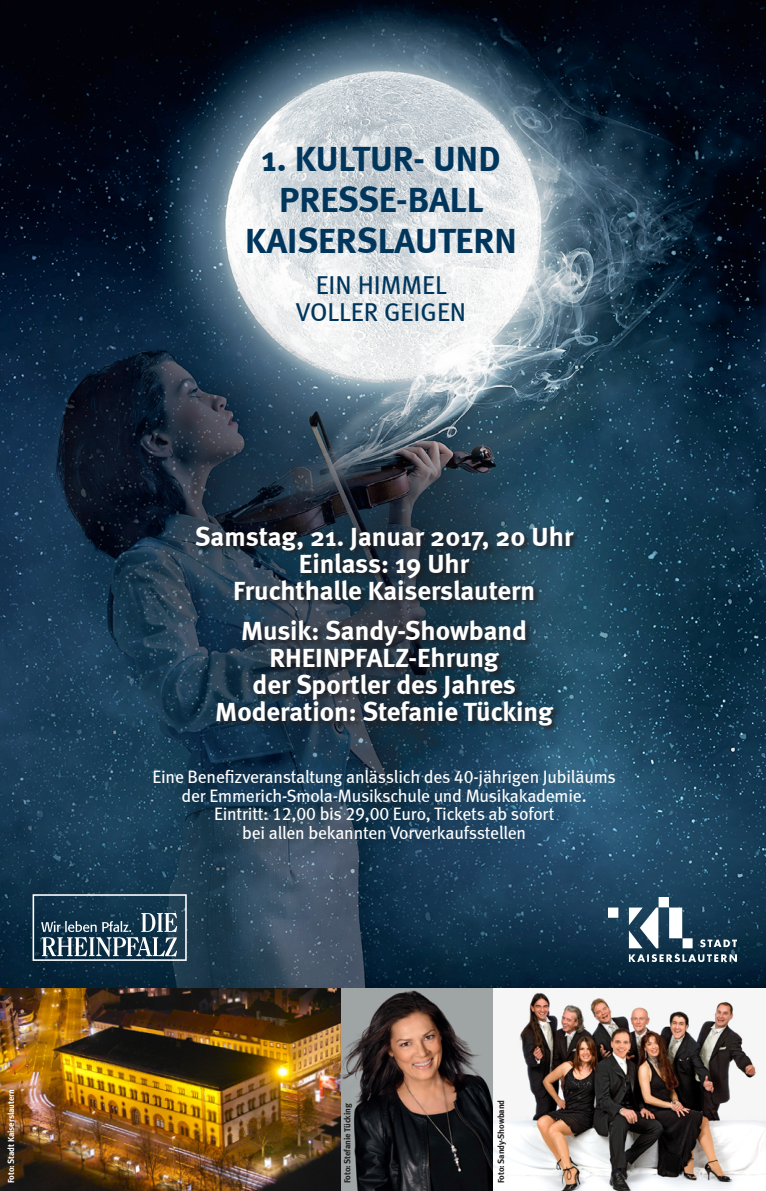
<style>
.page{position:relative;width:766px;height:1191px;background:#fff}
.page>*{position:absolute;margin:0;border:0;box-sizing:border-box;transform-origin:0 0}
.t1{font:700 36px/41.1px "Meta";color:#00355c;text-align:center}
.t2{font:700 27px/27px "Meta";color:#fff;text-align:center}
.t3{font:25.8px/26.4px "Meta Book LF";color:#00355c;text-align:center}
.t4{font:18px/18.9px "Meta Book LF";letter-spacing:-.01em;color:#fff;text-align:center}
.t5{font:700 9px "Meta";letter-spacing:-.01em;color:#231f20}
.t6{font:700 9px "Meta";letter-spacing:-.01em;color:#fff}
</style>
<div class="page">
<img style="left:0;top:0;width:765px;height:988px">
<div style="left:210px;top:52px;width:347px;height:347px;background:#fff;opacity:.75"></div>
<svg style="left:230px;top:72px;width:308px;height:307px"></svg>
<div style="left:195px;top:526px;width:385px;height:205px;background:#231f20;opacity:.75"></div>
<img style="left:0;top:988px;width:493px;height:203px">
<img style="left:493px;top:992px;width:272px;height:199px">
<img style="left:608px;top:897px;width:128px;height:64px">
<div style="left:33px;top:894px;width:154px;height:67px;border:2px solid #fff"></div>
<svg style="left:41px;top:912px;width:136px;height:44px;background:#4b6576"></svg>
<p class="t6" style="left:6px;top:1183px;width:95px;rotate:-90deg">Foto: Stadt Kaiserslautern</p>
<h1 class="t1" style="left:245px;top:137px;width:273px">1. Kultur- und<br>Presse-Ball<br>Kaiserslautern</h1>
<h3 class="t3" style="left:296px;top:272px;width:172px">EIN HIMMEL<br>VOLLER GEIGEN</h3>
<h2 class="t2" style="left:195px;top:523px;width:380px">Samstag, 21. Januar 2017, 20 Uhr<br>Einlass: 19 Uhr<br>Fruchthalle Kaiserslautern</h2>
<h2 class="t2" style="left:215px;top:617px;width:339px">Musik: Sandy-Showband<br>RHEIN PFALZ-Ehrung<br>der Sportler des Jahres<br>Moderation: Stefanie Tücking</h2>
<p class="t4" style="left:152px;top:766px;width:465px">Eine Benefizveranstaltung anlässlich des 40-jährigen Jubiläums der Emmerich-Smola-Musikschule und Musikakademie.<br>Eintritt: 12,00 bis 29,00 Euro, Tickets ab sofort<br>bei allen bekannten Vorverkaufsstellen</p>
<p class="t5" style="left:342px;top:1183px;width:81px;rotate:-90deg">Foto: Stefanie Tücking</p>
<p class="t5" style="left:495px;top:1183px;width:85px;rotate:-90deg">Foto: Sandy-Showband</p>
</div>
